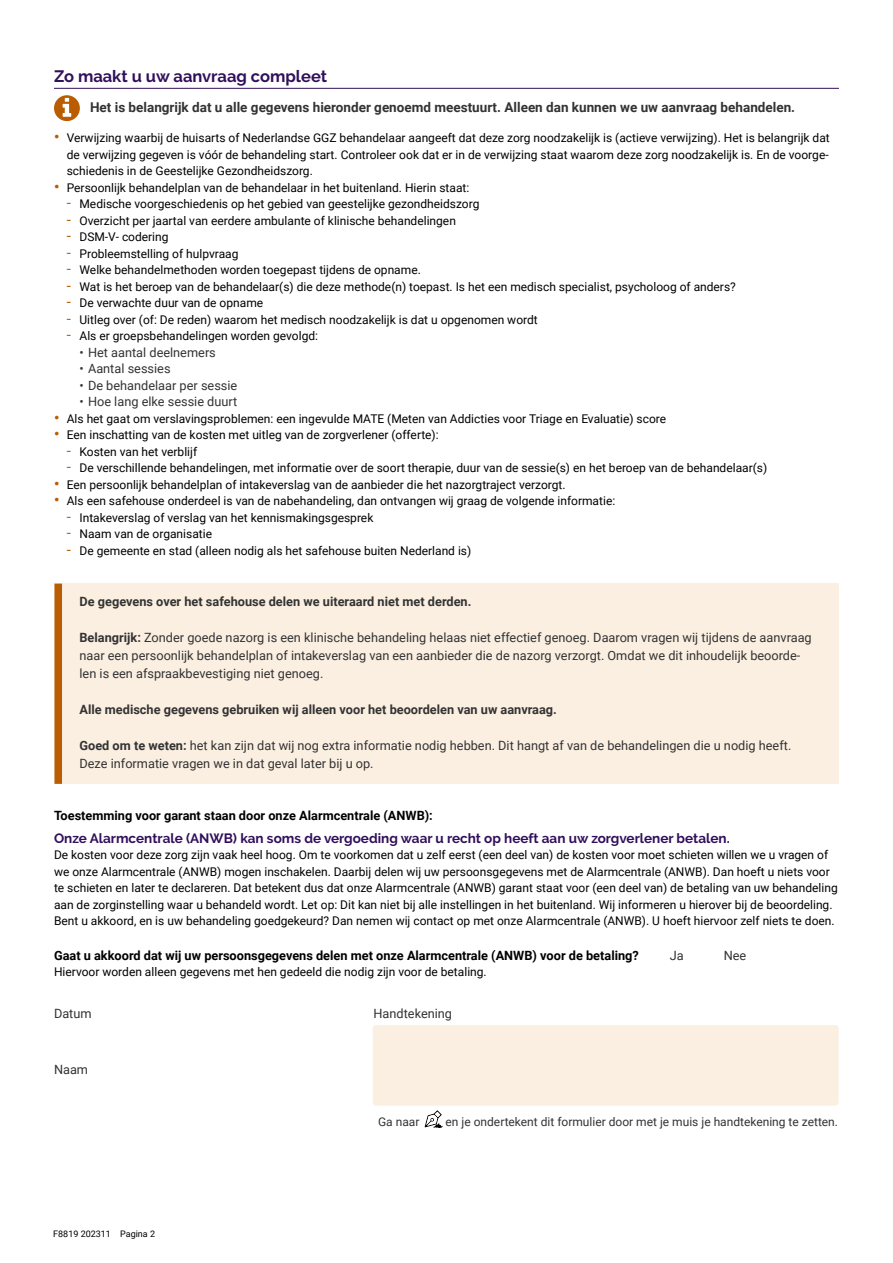
<style>
.page{position:relative;width:893px;height:1263px;background:#fff}
.page>*{position:absolute;margin:0;border:0;box-sizing:border-box;transform-origin:0 0}
.H2_Zonder_nummer{font:700 16.5px "Raleway";color:#310f5b}
.Melding_bold{font:700 13.5px "Roboto";color:#333}
.H3_Tussenkop{font:700 13.5px "Raleway";color:#310f5b}
.Melding_plat_bold_met_arcering{font:12.75px/18px "Roboto";color:#333}
.plat{font:700 12.75px "Roboto";color:#000}
.Melding_plat_bold_met_arcering-2{font:700 12.75px "Roboto";color:#333}
.plat-2{font:12.75px "Roboto";color:#333}
.plat-3{font:12.75px "Roboto Regular 2";color:#333}
.plat-4{font:12px/16.5px "Roboto";color:#000;text-align:justify}
.plat-5{font:12px "Roboto";color:#333}
.t1{font:9px "Roboto";color:#000}
.s1{font-weight:700;font-size:15px;color:#ba5d00}
.s2{font-size:15px;color:#ba5d00}
.s3{font-family:"Roboto Regular 2"}
.s4{font-weight:700}
</style>
<div class="page">
<hr style="left:54px;top:88px;width:785px;height:1px;background:#310f5b">
<div style="left:54px;top:584px;width:785px;height:200px;background:#fbefe2"></div>
<div style="left:55px;top:584px;width:7px;height:200px;background:#ba5d00"></div>
<svg style="left:54px;top:95px;width:26px;height:26px"></svg>
<div style="left:373px;top:1025px;width:465px;height:80px;background:#fbefe2;border-radius:3px"></div>
<div style="left:373px;top:1025px;width:465px;height:80px;border:1px solid #fbefe2;border-radius:3px"></div>
<svg style="left:425px;top:1110px;width:17px;height:18px"></svg>
<p class="H2_Zonder_nummer" style="left:54px;top:66px;width:275px">Zo maakt u uw aanvraag compleet</p>
<p class="Melding_bold" style="left:90px;top:98px;width:707px">Het is belangrijk dat u alle gegevens hieronder genoemd meestuurt. Alleen dan kunnen we uw aanvraag behandelen.</p>
<p class="plat-4" style="left:67px;top:129px;width:765px;text-indent:-13px"><span class="s1">•</span> Verwijzing waarbij de huisarts of Nederlandse GGZ behandelaar aangeeft dat deze zorg noodzakelijk is (actieve verwijzing). Het is belangrijk dat de verwijzing gegeven is vóór de behandeling start. Controleer ook dat er in de verwijzing staat waarom deze zorg noodzakelijk is. En de voorge&shy;schiedenis in de Geestelijke Gezondheidszorg.</p>
<p class="plat-4" style="left:54px;top:179px;width:417px"><span class="s1">•</span> Persoonlijk behandelplan van de behandelaar in het buitenland. Hierin staat:</p>
<p class="plat-4" style="left:67px;top:195px;width:414px"><span class="s2">-</span> Medische voorgeschiedenis op het gebied van geestelijke gezondheidszorg</p>
<p class="plat-4" style="left:67px;top:212px;width:391px"><span class="s2">-</span> Overzicht per jaartal van eerdere ambulante of klinische behandelingen</p>
<p class="plat-4" style="left:67px;top:228px;width:103px"><span class="s2">-</span> DSM-V- codering</p>
<p class="plat-4" style="left:67px;top:245px;width:173px"><span class="s2">-</span> Probleemstelling of hulpvraag</p>
<p class="plat-4" style="left:67px;top:261px;width:356px"><span class="s2">-</span> Welke behandelmethoden worden toegepast tijdens de opname.</p>
<p class="plat-4" style="left:67px;top:278px;width:671px"><span class="s2">-</span> Wat is het beroep van de behandelaar(s) die deze methode(n) toepast. Is het een medisch specialist, psycholoog of anders?</p>
<p class="plat-4" style="left:67px;top:294px;width:198px"><span class="s2">-</span> De verwachte duur van de opname</p>
<p class="plat-4" style="left:67px;top:311px;width:472px"><span class="s2">-</span> Uitleg over (of: De reden) waarom het medisch noodzakelijk is dat u opgenomen wordt</p>
<p class="plat-4" style="left:67px;top:327px;width:253px"><span class="s2">-</span> Als er groepsbehandelingen worden gevolgd:</p>
<p class="Melding_plat_bold_met_arcering" style="left:80px;top:343px;width:138px"><span class="s3">•</span> Het aantal deelnemers</p>
<p class="Melding_plat_bold_met_arcering" style="left:80px;top:359px;width:93px"><span class="s3">•</span> Aantal sessies</p>
<p class="Melding_plat_bold_met_arcering" style="left:80px;top:376px;width:159px"><span class="s3">•</span> De behandelaar per sessie</p>
<p class="Melding_plat_bold_met_arcering" style="left:80px;top:392px;width:159px"><span class="s3">•</span> Hoe lang elke sessie duurt</p>
<p class="plat-4" style="left:54px;top:410px;width:614px"><span class="s1">•</span> Als het gaat om verslavingsproblemen: een ingevulde MATE (Meten van Addicties voor Triage en Evaluatie) score</p>
<p class="plat-4" style="left:54px;top:426px;width:386px"><span class="s1">•</span> Een inschatting van de kosten met uitleg van de zorgverlener (offerte):</p>
<p class="plat-4" style="left:67px;top:443px;width:132px"><span class="s2">-</span> Kosten van het verblijf</p>
<p class="plat-4" style="left:67px;top:459px;width:702px"><span class="s2">-</span> De verschillende behandelingen, met informatie over de soort therapie, duur van de sessie(s) en het beroep van de behandelaar(s)</p>
<p class="plat-4" style="left:54px;top:476px;width:513px"><span class="s1">•</span> Een persoonlijk behandelplan of intakeverslag van de aanbieder die het nazorgtraject verzorgt.</p>
<p class="plat-4" style="left:54px;top:492px;width:563px"><span class="s1">•</span> Als een safehouse onderdeel is van de nabehandeling, dan ontvangen wij graag de volgende informatie:</p>
<p class="plat-4" style="left:67px;top:509px;width:308px"><span class="s2">-</span> Intakeverslag of verslag van het kennismakingsgesprek</p>
<p class="plat-4" style="left:67px;top:525px;width:147px"><span class="s2">-</span> Naam van de organisatie</p>
<p class="plat-4" style="left:67px;top:542px;width:406px"><span class="s2">-</span> De gemeente en stad (alleen nodig als het safehouse buiten Nederland is)</p>
<p class="Melding_plat_bold_met_arcering-2" style="left:80px;top:592px;width:393px">De gegevens over het safehouse delen we uiteraard niet met derden.</p>
<p class="Melding_plat_bold_met_arcering" style="left:80px;top:628px;width:734px"><span class="s4">Belangrijk:</span> Zonder goede nazorg is een klinische behandeling helaas niet effectief genoeg. Daarom vragen wij tijdens de aanvraag naar een persoonlijk behandelplan of intakeverslag van een aanbieder die de nazorg verzorgt. Omdat we dit inhoudelijk beoorde&shy;len is een afspraakbevestiging niet genoeg.</p>
<p class="Melding_plat_bold_met_arcering-2" style="left:80px;top:700px;width:479px">Alle medische gegevens gebruiken wij alleen voor het beoordelen van uw aanvraag.</p>
<p class="Melding_plat_bold_met_arcering" style="left:80px;top:736px;width:713px"><span class="s4">Goed om te weten:</span> het kan zijn dat wij nog extra informatie nodig hebben. Dit hangt af van de behandelingen die u nodig heeft.<br>Deze informatie vragen we in dat geval later bij u op.</p>
<p class="plat" style="left:54px;top:807px;width:380px">Toestemming voor garant staan door onze Alarmcentrale (ANWB):</p>
<p class="H3_Tussenkop" style="left:54px;top:830px;width:677px">Onze Alarmcentrale (ANWB) kan soms de vergoeding waar u recht op heeft aan uw zorgverlener betalen.</p>
<p class="plat-4" style="left:54px;top:846px;width:785px;text-align:left">De kosten voor deze zorg zijn vaak heel hoog. Om te voorkomen dat u zelf eerst (een deel van) de kosten voor moet schieten willen we u vragen of we onze Alarmcentrale (ANWB) mogen inschakelen. Daarbij delen wij uw persoonsgegevens met de Alarmcentrale (ANWB). Dan hoeft u niets voor te schieten en later te declareren. Dat betekent dus dat onze Alarmcentrale (ANWB) garant staat voor (een deel van) de betaling van uw behandeling aan de zorginstelling waar u behandeld wordt. Let op: Dit kan niet bij alle instellingen in het buitenland. Wij informeren u hierover bij de beoordeling.<br>Bent u akkoord, en is uw behandeling goedgekeurd? Dan nemen wij contact op met onze Alarmcentrale (ANWB). U hoeft hiervoor zelf niets te doen.</p>
<p class="plat" style="left:54px;top:946px;width:586px">Gaat u akkoord dat wij uw persoonsgegevens delen met onze Alarmcentrale (ANWB) voor de betaling?</p>
<p class="plat-2" style="left:670px;top:946px;width:15px">Ja</p>
<p class="plat-3" style="left:724px;top:946px;width:24px">Nee</p>
<p class="plat-4" style="left:54px;top:963px;width:434px">Hiervoor worden alleen gegevens met hen gedeeld die nodig zijn voor de betaling.</p>
<p class="plat-2" style="left:54px;top:1005px;width:39px">Datum</p>
<p class="plat-2" style="left:374px;top:1005px;width:80px">Handtekening</p>
<p class="plat-2" style="left:54px;top:1060px;width:36px">Naam</p>
<p class="t1" style="left:53px;top:1227px;width:103px">F8819 202311 Pagina 2</p>
<p class="plat-5" style="left:378px;top:1113px;width:43px">Ga naar</p>
<p class="plat-5" style="left:446px;top:1113px;width:394px">en je ondertekent dit formulier door met je muis je handtekening te zetten.</p>
</div>
